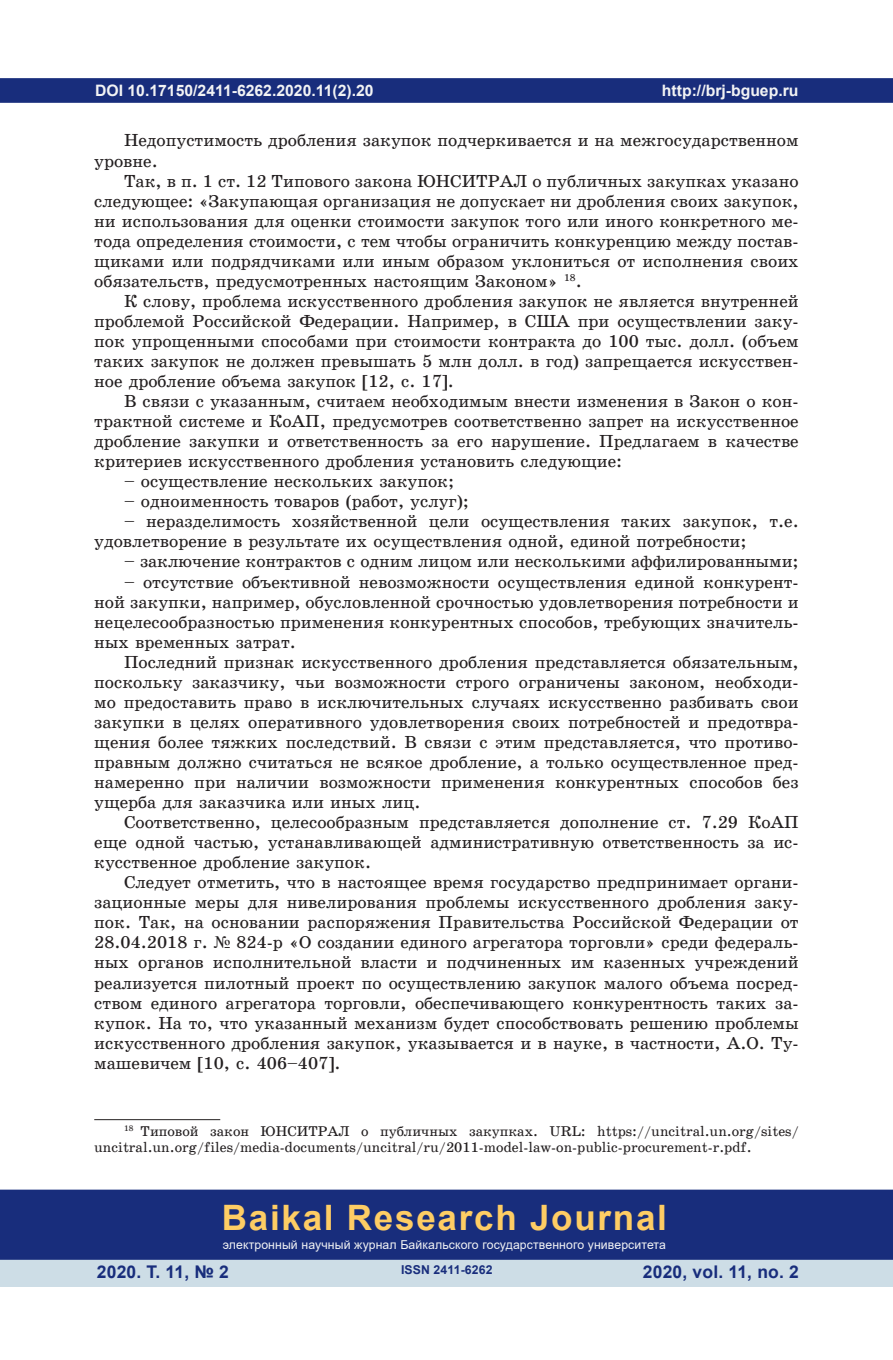
<style>
.page{position:relative;width:893px;height:1360px;background:#fff}
.page>*{position:absolute;margin:0;border:0;box-sizing:border-box;transform-origin:0 0}
.t1{font:700 35px "Arial";letter-spacing:.05em;color:#fecd64}
.t2{font:17.5px/20.1px "School Book C";color:#231f20;text-align:justify}
.t3{font:700 17.5px "Arial";letter-spacing:.01em;color:#182d7c}
.t4{font:700 15.75px "Arial";color:#f2f3f4}
.t5{font:14.17px/15.9px "School Book C";color:#231f20}
.t6{font:12.25px "Arial";letter-spacing:.01em;color:#f2f3f4}
.t7{font:700 12.25px "Arial";letter-spacing:.01em;color:#182d7c}
.s1{font-family:"Times New Roman"}
</style>
<div class="page">
<div style="left:0;top:78px;width:893px;height:25px;background:#182d7c;border:2px solid #182d7c"></div>
<div style="left:0;top:1258px;width:893px;height:28px;background:#cddde6"></div>
<div style="left:0;top:1189px;width:893px;height:70px;background:#182d7c;border:2px solid #182d7c"></div>
<hr style="left:94px;top:1119px;width:126px;height:1px;background:#231f20">
<p class="t4" style="left:95px;top:79px;width:280px">DOI 10.17150/2411-6262.2020.11(2).20</p>
<p class="t2" style="left:94px;top:131px;width:706px;text-indent:30px">Недопустимость дробления закупок подчеркивается и на межгосударственном уровне.</p>
<p class="t2" style="left:94px;top:171px;width:706px;text-indent:30px">Так, в п. 1 ст. 12 Типового закона ЮНСИТРАЛ о публичных закупках указано следующее: «Закупающая организация не допускает ни дробления своих закупок, ни использования для оценки стоимости закупок того или иного конкретного ме&shy;тода определения стоимости, с тем чтобы ограничить конкуренцию между постав&shy;щиками или подрядчиками или иным образом уклониться от исполнения своих обязательств, предусмотренных настоящим Законом» <sup>18</sup>.</p>
<p class="t2" style="left:94px;top:291px;width:706px;text-indent:30px">К слову, проблема искусственного дробления закупок не является внутренней проблемой Российской Федерации. Например, в США при осуществлении заку&shy;пок упрощенными способами при стоимости контракта до 100 тыс. долл. (объем таких закупок не должен превышать 5 млн долл. в год) запрещается искусствен&shy;ное дробление объема закупок [12, с. 17].</p>
<p class="t2" style="left:94px;top:391px;width:706px;text-indent:30px">В связи с указанным, считаем необходимым внести изменения в Закон о кон&shy;трактной системе и КоАП, предусмотрев соответственно запрет на искусственное дробление закупки и ответственность за его нарушение. Предлагаем в качестве критериев искусственного дробления установить следующие:</p>
<p class="t2" style="left:124px;top:471px;width:332px">– осуществление нескольких закупок;</p>
<p class="t2" style="left:124px;top:491px;width:347px">– одноименность товаров (работ, услуг);</p>
<p class="t2" style="left:94px;top:511px;width:706px;text-indent:30px">– неразделимость хозяйственной цели осуществления таких закупок, т.е. удовлетворение в результате их осуществления одной, единой потребности;</p>
<p class="t2" style="left:124px;top:551px;width:676px">– заключение контрактов с одним лицом или несколькими аффилированными;</p>
<p class="t2" style="left:94px;top:571px;width:706px;text-indent:30px">– отсутствие объективной невозможности осуществления единой конкурент&shy;ной закупки, например, обусловленной срочностью удовлетворения потребности и нецелесообразностью применения конкурентных способов, требующих значитель&shy;ных временных затрат.</p>
<p class="t2" style="left:94px;top:652px;width:706px;text-indent:30px">Последний признак искусственного дробления представляется обязательным, поскольку заказчику, чьи возможности строго ограничены законом, необходи&shy;мо предоставить право в исключительных случаях искусственно разбивать свои закупки в целях оперативного удовлетворения своих потребностей и предотвра&shy;щения более тяжких последствий. В связи с этим представляется, что противо&shy;правным должно считаться не всякое дробление, а только осуществленное пред&shy;намеренно при наличии возможности применения конкурентных способов без ущерба для заказчика или иных лиц.</p>
<p class="t2" style="left:94px;top:812px;width:706px;text-indent:30px">Соответственно, целесообразным представляется дополнение ст. 7.29 КоАП еще одной частью, устанавливающей административную ответственность за ис&shy;кусственное дробление закупок.</p>
<p class="t2" style="left:94px;top:872px;width:706px;text-indent:30px">Следует отметить, что в настоящее время государство предпринимает органи&shy;зационные меры для нивелирования проблемы искусственного дробления заку&shy;пок. Так, на основании распоряжения Правительства Российской Федерации от 28.04.2018 г. <span class="s1">№</span> 824-р «О создании единого агрегатора торговли» среди федераль&shy;ных органов исполнительной власти и подчиненных им казенных учреждений реализуется пилотный проект по осуществлению закупок малого объема посред&shy;ством единого агрегатора торговли, обеспечивающего конкурентность таких за&shy;купок. На то, что указанный механизм будет способствовать решению проблемы искусственного дробления закупок, указывается и в науке, в частности, А.О. Ту&shy;машевичем [10, с. 406–407].</p>
<p class="t4" style="left:662px;top:79px;width:138px">http://brj-bguep.ru</p>
<p class="t5" style="left:94px;top:1122px;width:706px;text-indent:30px"><sup>18</sup> Типовой закон ЮНСИТРАЛ о публичных закупках. URL: https://uncitral.un.org/sites/ uncitral.un.org/files/media-documents/uncitral/ru/2011-model-law-on-public-procurement-r.pdf.</p>
<h1 class="t1" style="left:222px;top:1192px;width:447px">Baikal Research Journal</h1>
<p class="t6" style="left:223px;top:1236px;width:445px">электронный научный журнал Байкальского государственного университета</p>
<p class="t3" style="left:97px;top:1259px;width:134px">2020. Т. 11, № 2</p>
<p class="t3" style="left:643px;top:1259px;width:158px">2020, vol. 11, no. 2</p>
<p class="t7" style="left:401px;top:1261px;width:93px">ISSN 2411-6262</p>
</div>
